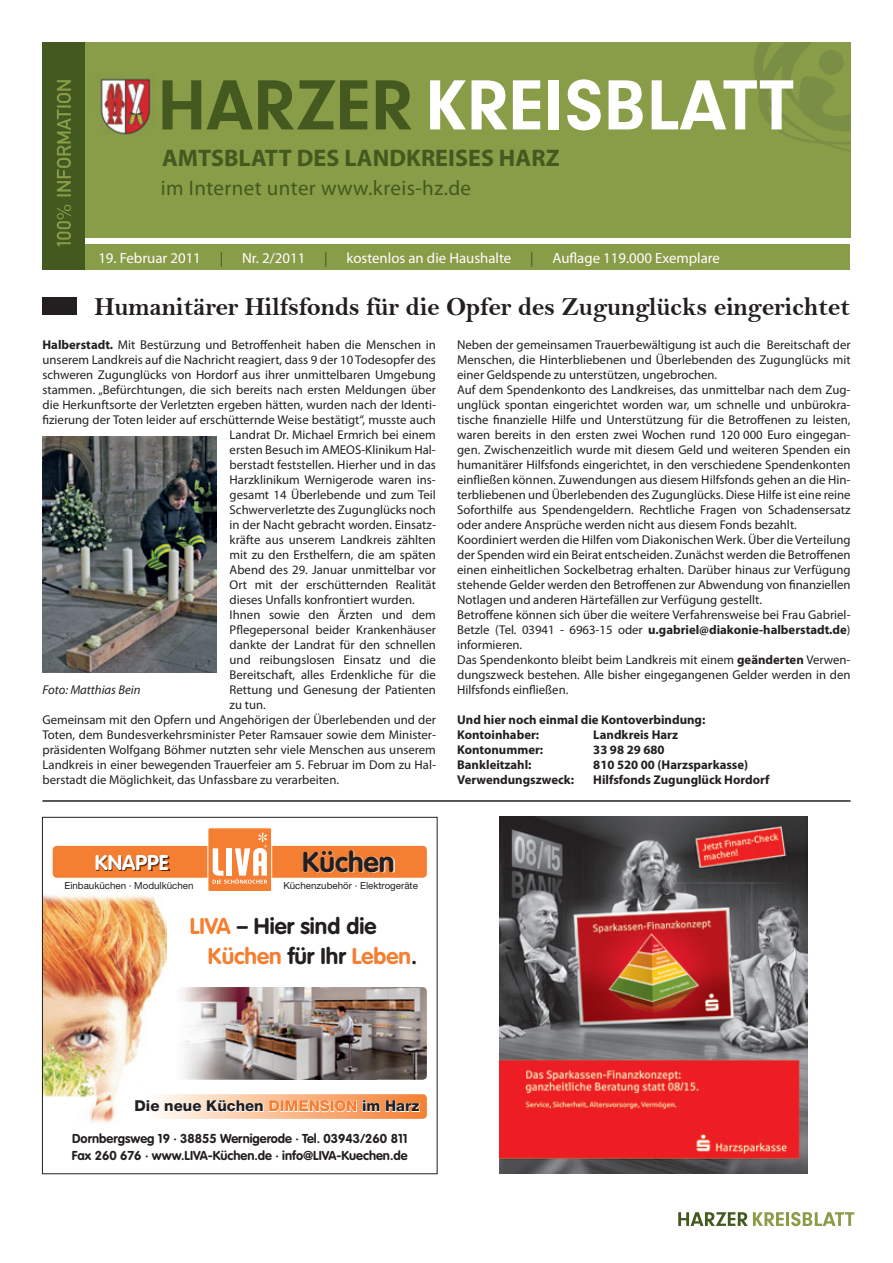
<style>
.page{position:relative;width:893px;height:1263px;background:#fff}
.page>*{position:absolute;margin:0;border:0;box-sizing:border-box;transform-origin:0 0}
.t1{font:700 28.2px "VAG Rounded";color:#231f20}
.t2{font:26.25px "Bell MT Bold";letter-spacing:-.01em;color:#231f20}
.t3{font:700 24px "Myriad Pro";letter-spacing:.005em;color:#44591f}
.t4{font:700 22.5px/30px "VAG Rounded";color:#231f20}
.t5{font:21px "Myriad Pro";letter-spacing:.02em;color:#44591f}
.t6{font:700 21px "VAG Rounded";color:#fff}
.t7{font:800 15px "Helvetica Neue";color:#231f20}
.t8{font:14.85px "Myriad Pro";color:#fff}
.t9{font:14.85px "Myriad Pro";color:#44591f}
.t10{font:12.75px/15px "Myriad Pro";color:#231f20}
.t11{font:700 12.75px/15px "Myriad Pro";color:#231f20}
.t12{font:700 12.75px/16.5px "VAG Rounded";color:#231f20}
.t13{font:italic 12.75px "Myriad Pro";color:#231f20}
.t14{font:9.75px "Helvetica Neue";color:#231f20}
.s1{font-weight:700}
.s2{color:#f47f32}
</style>
<div class="page">
<svg style="left:678px;top:1212px;width:106px;height:14px"></svg>
<hr style="left:786px;top:1212px;width:3px;height:14px;background:#899c48">
<svg style="left:791px;top:1212px;width:63px;height:14px"></svg>
<div style="left:43px;top:244px;width:807px;height:26px;background:#899c48"></div>
<div style="left:43px;top:43px;width:807px;height:195px;background:#899c48"></div>
<div style="left:43px;top:43px;width:42px;height:227px;background:#44591f"></div>
<svg style="left:57px;top:80px;width:14px;height:166px"></svg>
<img style="left:100px;top:78px;width:51px;height:57px">
<svg style="left:162px;top:80px;width:39px;height:49px"></svg>
<svg style="left:207px;top:80px;width:160px;height:49px"></svg>
<svg style="left:376px;top:80px;width:35px;height:49px"></svg>
<svg style="left:430px;top:80px;width:36px;height:49px"></svg>
<svg style="left:472px;top:80px;width:35px;height:49px"></svg>
<svg style="left:513px;top:80px;width:27px;height:49px"></svg>
<div style="left:549px;top:80px;width:10px;height:49px;background:#fff"></div>
<svg style="left:567px;top:79px;width:34px;height:51px"></svg>
<svg style="left:609px;top:80px;width:34px;height:49px"></svg>
<svg style="left:652px;top:43px;width:198px;height:108px"></svg>
<hr style="left:43px;top:800px;width:807px;height:1px;background:#231f20">
<div style="left:43px;top:298px;width:34px;height:17px;background:#231f20"></div>
<img style="left:43px;top:436px;width:174px;height:237px">
<img style="left:44px;top:873px;width:122px;height:250px">
<div style="left:53px;top:846px;width:374px;height:32px;background:#f47f32;border-radius:4px"></div>
<svg style="left:210px;top:829px;width:60px;height:61px"></svg>
<div style="left:208px;top:827px;width:64px;height:65px;border:1px solid #fff;border-radius:2px"></div>
<img style="left:96px;top:855px;width:73px;height:16px">
<img style="left:304px;top:851px;width:90px;height:22px">
<svg style="left:134px;top:1094px;width:293px;height:25px"></svg>
<img style="left:181px;top:987px;width:246px;height:93px">
<div style="left:42px;top:817px;width:395px;height:357px;border:1px solid #231f20"></div>
<img style="left:499px;top:816px;width:308px;height:358px">
<h3 class="t3" style="left:162px;top:142px;width:399px">AMTSBLATT DES LANDKREISES HARZ</h3>
<h3 class="t5" style="left:161px;top:175px;width:312px">im Internet unter www.kreis-hz.de</h3>
<p class="t8" style="left:98px;top:249px;width:104px">19. Februar 2011</p>
<p class="t9" style="left:220px;top:249px;width:5px">|</p>
<p class="t8" style="left:242px;top:249px;width:65px">Nr. 2/2011</p>
<p class="t9" style="left:324px;top:249px;width:5px">|</p>
<p class="t8" style="left:346px;top:249px;width:166px">kostenlos an die Haushalte</p>
<p class="t9" style="left:530px;top:249px;width:5px">|</p>
<p class="t8" style="left:552px;top:249px;width:169px">Auflage 119.000 Exemplare</p>
<h2 class="t2" style="left:94px;top:291px;width:757px">Humanitärer Hilfsfonds für die Opfer des Zugunglücks eingerichtet</h2>
<p class="t10" style="left:43px;top:337px;width:395px"><span class="s1">Halberstadt.</span> Mit Bestürzung und Betroffenheit haben die Menschen in</p>
<p class="t10" style="left:43px;top:352px;width:395px">unserem Landkreis auf die Nachricht reagiert, dass 9 der 10 Todesopfer des</p>
<p class="t10" style="left:43px;top:367px;width:395px">schweren Zugunglücks von Hordorf aus ihrer unmittelbaren Umgebung</p>
<p class="t10" style="left:43px;top:382px;width:395px">stammen. „Befürchtungen, die sich bereits nach ersten Meldungen über</p>
<p class="t10" style="left:43px;top:397px;width:395px">die Herkunftsorte der Verletzten ergeben hätten, wurden nach der Identi-</p>
<p class="t10" style="left:43px;top:412px;width:395px">fizierung der Toten leider auf erschütternde Weise bestätigt“, musste auch</p>
<p class="t10" style="left:230px;top:427px;width:208px">Landrat Dr. Michael Ermrich bei einem</p>
<p class="t10" style="left:230px;top:442px;width:208px">ersten Besuch im AMEOS-Klinikum Hal-</p>
<p class="t10" style="left:230px;top:457px;width:208px">berstadt feststellen. Hierher und in das</p>
<p class="t10" style="left:230px;top:472px;width:208px">Harzklinikum Wernigerode waren ins-</p>
<p class="t10" style="left:230px;top:487px;width:208px">gesamt 14 Überlebende und zum Teil</p>
<p class="t10" style="left:230px;top:502px;width:208px">Schwerverletzte des Zugunglücks noch</p>
<p class="t10" style="left:230px;top:517px;width:208px">in der Nacht gebracht worden. Einsatz-</p>
<p class="t10" style="left:230px;top:532px;width:208px">kräfte aus unserem Landkreis zählten</p>
<p class="t10" style="left:230px;top:547px;width:208px">mit zu den Ersthelfern, die am späten</p>
<p class="t10" style="left:230px;top:562px;width:208px">Abend des 29. Januar unmittelbar vor</p>
<p class="t10" style="left:230px;top:577px;width:208px">Ort mit der erschütternden Realität</p>
<p class="t10" style="left:230px;top:592px;width:187px">dieses Unfalls konfrontiert wurden.</p>
<p class="t10" style="left:230px;top:607px;width:208px">Ihnen sowie den Ärzten und dem</p>
<p class="t10" style="left:230px;top:622px;width:208px">Pflegepersonal beider Krankenhäuser</p>
<p class="t10" style="left:230px;top:637px;width:208px">dankte der Landrat für den schnellen</p>
<p class="t10" style="left:230px;top:652px;width:208px">und reibungslosen Einsatz und die</p>
<p class="t10" style="left:230px;top:667px;width:208px">Bereitschaft, alles Erdenkliche für die</p>
<p class="t10" style="left:230px;top:682px;width:208px">Rettung und Genesung der Patienten</p>
<p class="t10" style="left:230px;top:697px;width:38px">zu tun.</p>
<p class="t10" style="left:43px;top:712px;width:395px">Gemeinsam mit den Opfern und Angehörigen der Überlebenden und der</p>
<p class="t10" style="left:43px;top:727px;width:395px">Toten, dem Bundesverkehrsminister Peter Ramsauer sowie dem Minister-</p>
<p class="t10" style="left:43px;top:742px;width:395px">präsidenten Wolfgang Böhmer nutzten sehr viele Menschen aus unserem</p>
<p class="t10" style="left:43px;top:757px;width:395px">Landkreis in einer bewegenden Trauerfeier am 5. Februar im Dom zu Hal-</p>
<p class="t10" style="left:43px;top:772px;width:298px">berstadt die Möglichkeit, das Unfassbare zu verarbeiten.</p>
<p class="t13" style="left:43px;top:682px;width:100px">Foto: Matthias Bein</p>
<p class="t10" style="left:457px;top:337px;width:395px">Neben der gemeinsamen Trauerbewältigung ist auch die Bereitschaft der Menschen, die Hinterbliebenen und Überlebenden des Zugunglücks mit einer Geldspende zu unterstützen, ungebrochen.<br>Auf dem Spendenkonto des Landkreises, das unmittelbar nach dem Zug&shy;unglück spontan eingerichtet worden war, um schnelle und unbürokra&shy;tische finanzielle Hilfe und Unterstützung für die Betroffenen zu leisten, waren bereits in den ersten zwei Wochen rund 120 000 Euro eingegan&shy;gen. Zwischenzeitlich wurde mit diesem Geld und weiteren Spenden ein humanitärer Hilfsfonds eingerichtet, in den verschiedene Spendenkonten einfließen können. Zuwendungen aus diesem Hilfsfonds gehen an die Hin&shy;terbliebenen und Überlebenden des Zugunglücks. Diese Hilfe ist eine reine Soforthilfe aus Spendengeldern. Rechtliche Fragen von Schadensersatz oder andere Ansprüche werden nicht aus diesem Fonds bezahlt.<br>Koordiniert werden die Hilfen vom Diakonischen Werk. Über die Verteilung der Spenden wird ein Beirat entscheiden. Zunächst werden die Betroffenen einen einheitlichen Sockelbetrag erhalten. Darüber hinaus zur Verfügung stehende Gelder werden den Betroffenen zur Abwendung von finanziellen Notlagen und anderen Härtefällen zur Verfügung gestellt.<br>Betroffene können sich über die weitere Verfahrensweise bei Frau Gabriel-Betzle (Tel. 03941 - 6963-15 oder <span class="s1">u.gabriel@diakonie-halberstadt.de</span>) informieren.<br>Das Spendenkonto bleibt beim Landkreis mit einem <span class="s1">geänderten</span> Verwen&shy;dungszweck bestehen. Alle bisher eingegangenen Gelder werden in den Hilfsfonds einfließen.</p>
<p class="t11" style="left:457px;top:711px;width:250px">Und hier noch einmal die Kontoverbindung:<br>Kontoinhaber:</p>
<p class="t11" style="left:593px;top:726px;width:86px">Landkreis Harz</p>
<p class="t11" style="left:457px;top:741px;width:88px">Kontonummer:</p>
<p class="t11" style="left:593px;top:741px;width:73px">33 98 29 680</p>
<p class="t11" style="left:457px;top:756px;width:76px">Bankleitzahl:</p>
<p class="t11" style="left:593px;top:756px;width:156px">810 520 00 (Harzsparkasse)</p>
<p class="t11" style="left:457px;top:771px;width:118px">Verwendungszweck:</p>
<p class="t11" style="left:593px;top:771px;width:178px">Hilfsfonds Zugunglück Hordorf</p>
<h3 class="t6" style="left:95px;top:850px;width:75px">KNAPPE</h3>
<h1 class="t1" style="left:302px;top:845px;width:94px">Küchen</h1>
<p class="t14" style="left:64px;top:880px;width:131px">Einbauküchen · Modulküchen</p>
<p class="t14" style="left:283px;top:880px;width:136px">Küchenzubehör · Elektrogeräte</p>
<h3 class="t4" style="left:208px;top:911px;width:211px;text-indent:-18px"><span class="s2">LIVA</span> – Hier sind die<br><span class="s2">Küchen</span> für Ihr <span class="s2">Leben</span>.</h3>
<p class="t7" style="left:135px;top:1097px;width:287px">Die neue Küchen <span class="s2">DIMENSION</span> im Harz</p>
<p class="t12" style="left:72px;top:1130px;width:337px">Dornbergsweg 19 · 38855 Wernigerode · Tel. 03943/260 811<br>Fax 260 676 · www.LIVA-Küchen.de · info@LIVA-Kuechen.de</p>
</div>
